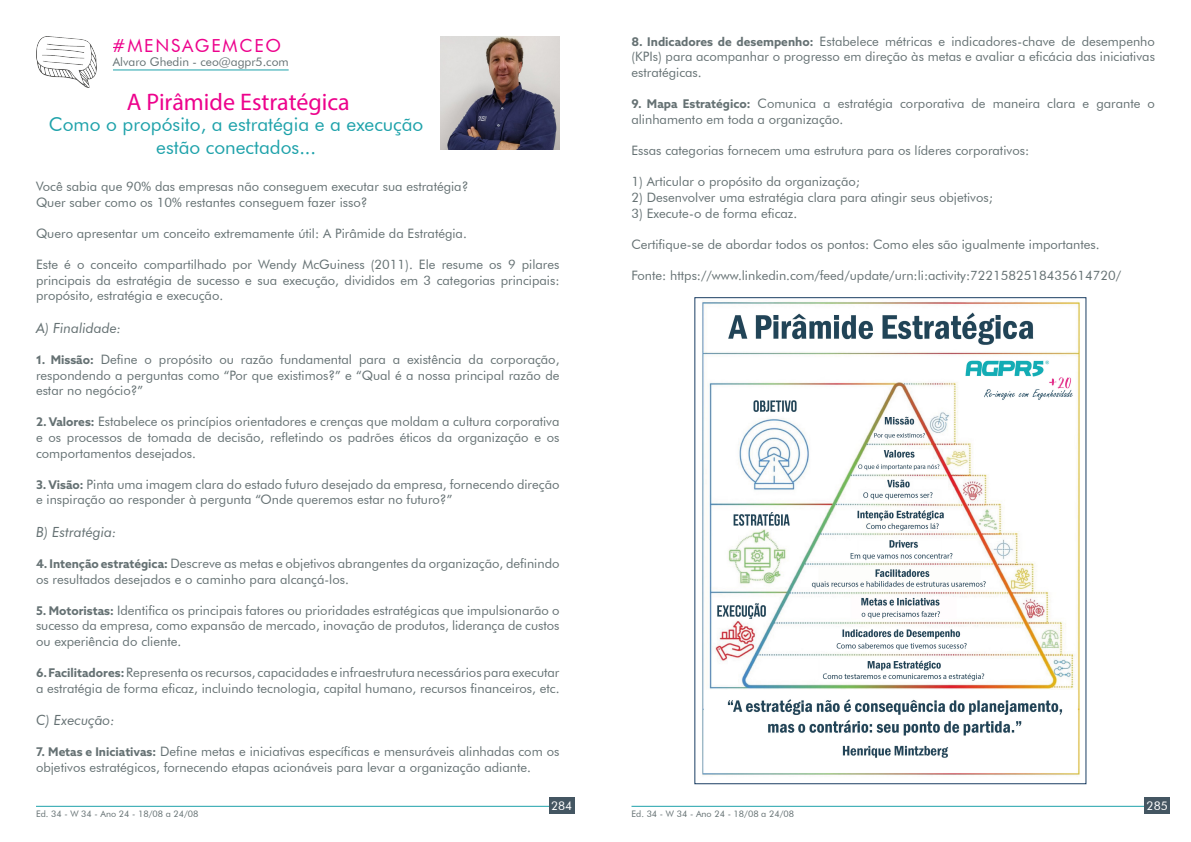
<style>
.page{position:relative;width:1191px;height:842px;background:#fff}
.page>*{position:absolute;margin:0;border:0;box-sizing:border-box;transform-origin:0 0}
.t1{font:24px "Myriad Pro";color:#ed028c}
.t2{font:19px/22.8px "Futura BT";color:#1ea2aa;text-align:center}
.t3{font:18px "Futura BT";letter-spacing:.1em;color:#ed028c}
.t4{font:italic 14px "Futura BT";color:#657173}
.t5{font:13px/15.6px "Futura BT";color:#657173;text-align:justify}
.t6{font:12px "Futura BT";color:#657173}
.t7{font:12px "Futura BT";color:#fff}
.t8{font:9px "Futura BT";color:#657173}
.s1{font-family:"Azo Sans";font-weight:700;font-size:12px}
</style>
<div class="page">
<hr style="left:36px;top:806px;width:523px;height:1px;background:#1ea2aa">
<hr style="left:631px;top:806px;width:524px;height:1px;background:#1ea2aa">
<div style="left:549px;top:798px;width:25px;height:16px;background:#445662"></div>
<div style="left:1144px;top:798px;width:26px;height:16px;background:#445662"></div>
<img style="left:702px;top:301px;width:378px;height:475px">
<img style="left:440px;top:36px;width:119px;height:114px">
<hr style="left:113px;top:69px;width:176px;height:1px;background:#1ea2aa">
<img style="left:36px;top:37px;width:61px;height:51px">
<p class="t3" style="left:112px;top:34px;width:171px">#MENSAGEMCEO</p>
<p class="t6" style="left:113px;top:54px;width:177px">Alvaro Ghedin - ceo@agpr5.com</p>
<p class="t1" style="left:127px;top:87px;width:224px">A Pirâmide Estratégica</p>
<p class="t2" style="left:49px;top:113px;width:376px">Como o propósito, a estratégia e a execução estão conectados...</p>
<p class="t5" style="left:36px;top:179px;width:434px">Você sabia que 90% das empresas não conseguem executar sua estratégia?</p>
<p class="t5" style="left:36px;top:194px;width:333px">Quer saber como os 10% restantes conseguem fazer isso?</p>
<p class="t5" style="left:36px;top:225px;width:432px">Quero apresentar um conceito extremamente útil: A Pirâmide da Estratégia.</p>
<p class="t5" style="left:36px;top:257px;width:525px">Este é o conceito compartilhado por Wendy McGuiness (2011). Ele resume os 9 pilares principais da estratégia de sucesso e sua execução, divididos em 3 categorias principais: propósito, estratégia e execução.</p>
<p class="t4" style="left:36px;top:319px;width:87px">A) Finalidade:</p>
<p class="t5" style="left:36px;top:351px;width:525px"><span class="s1">1. Missão:</span> Define o propósito ou razão fundamental para a existência da corporação, respondendo a perguntas como “Por que existimos?” e “Qual é a nossa principal razão de estar no negócio?”</p>
<p class="t5" style="left:36px;top:414px;width:525px"><span class="s1">2. Valores:</span> Estabelece os princípios orientadores e crenças que moldam a cultura corporativa e os processos de tomada de decisão, refletindo os padrões éticos da organização e os comportamentos desejados.</p>
<p class="t5" style="left:36px;top:476px;width:525px"><span class="s1">3. Visão:</span> Pinta uma imagem clara do estado futuro desejado da empresa, fornecendo direção e inspiração ao responder à pergunta “Onde queremos estar no futuro?”</p>
<p class="t4" style="left:36px;top:523px;width:82px">B) Estratégia:</p>
<p class="t5" style="left:36px;top:555px;width:525px"><span class="s1">4. Intenção estratégica:</span> Descreve as metas e objetivos abrangentes da organização, definindo os resultados desejados e o caminho para alcançá-los.</p>
<p class="t5" style="left:36px;top:602px;width:525px"><span class="s1">5. Motoristas:</span> Identifica os principais fatores ou prioridades estratégicas que impulsionarão o sucesso da empresa, como expansão de mercado, inovação de produtos, liderança de custos ou experiência do cliente.</p>
<p class="t5" style="left:36px;top:665px;width:525px"><span class="s1">6. Facilitadores:</span> Representa os recursos, capacidades e infraestrutura necessários para executar a estratégia de forma eficaz, incluindo tecnologia, capital humano, recursos financeiros, etc.</p>
<p class="t4" style="left:36px;top:712px;width:80px">C) Execução:</p>
<p class="t5" style="left:36px;top:744px;width:525px"><span class="s1">7. Metas e Iniciativas:</span> Define metas e iniciativas específicas e mensuráveis alinhadas com os objetivos estratégicos, fornecendo etapas acionáveis para levar a organização adiante.</p>
<p class="t5" style="left:631px;top:33px;width:525px"><span class="s1">8. Indicadores de desempenho:</span> Estabelece métricas e indicadores-chave de desempenho (KPIs) para acompanhar o progresso em direção às metas e avaliar a eficácia das iniciativas estratégicas.</p>
<p class="t5" style="left:631px;top:96px;width:525px"><span class="s1">9. Mapa Estratégico:</span> Comunica a estratégia corporativa de maneira clara e garante o alinhamento em toda a organização.</p>
<p class="t5" style="left:631px;top:143px;width:399px">Essas categorias fornecem uma estrutura para os líderes corporativos:</p>
<p class="t5" style="left:631px;top:174px;width:230px">1) Articular o propósito da organização;</p>
<p class="t5" style="left:631px;top:189px;width:363px">2) Desenvolver uma estratégia clara para atingir seus objetivos;</p>
<p class="t5" style="left:631px;top:205px;width:167px">3) Execute-o de forma eficaz.</p>
<p class="t5" style="left:631px;top:236px;width:470px">Certifique-se de abordar todos os pontos: Como eles são igualmente importantes.</p>
<p class="t5" style="left:631px;top:267px;width:491px">Fonte: https://www.linkedin.com/feed/update/urn:li:activity:7221582518435614720/</p>
<p class="t7" style="left:551px;top:798px;width:23px">284</p>
<p class="t7" style="left:1146px;top:798px;width:23px">285</p>
<p class="t8" style="left:36px;top:808px;width:164px">Ed. 34 - W 34 - Ano 24 - 18/08 a 24/08</p>
<p class="t8" style="left:631px;top:808px;width:164px">Ed. 34 - W 34 - Ano 24 - 18/08 a 24/08</p>
</div>
